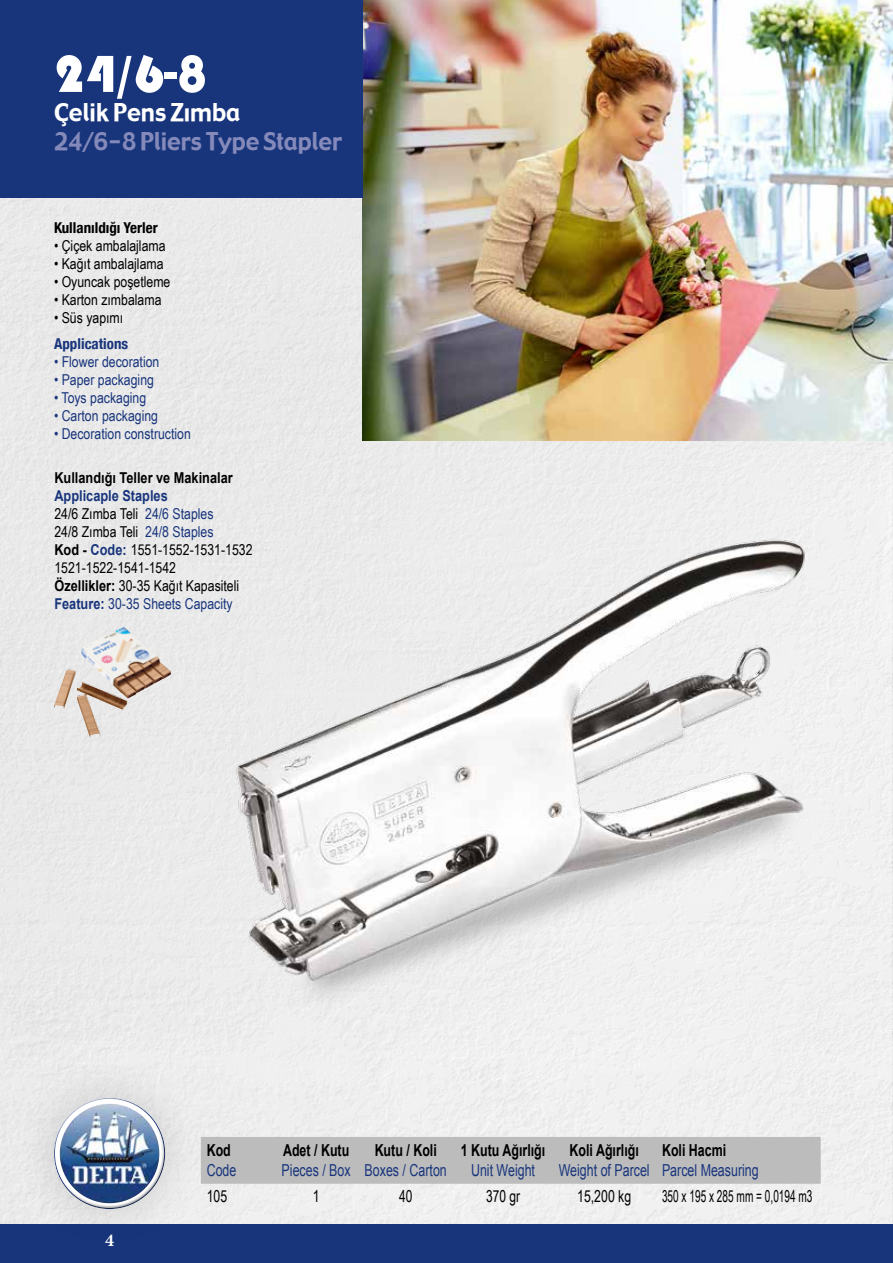
<style>
.page{position:relative;width:893px;height:1263px;background:#fff}
.page>*{position:absolute;margin:0;border:0;box-sizing:border-box;transform-origin:0 0}
.t1{font:54px "Bauhaus 93";color:#fff}
.t2{font:24px "Gadget";color:#858aba;scale:.96 1}
.t3{font:24px "Gadget";color:#fff}
.t4{font:700 18px "Minion Pro";color:#fff}
.t5{font:16.5px "Arial";color:#18357c;scale:.75 1}
.t6{font:700 16.5px "Arial";color:#000;scale:.75 1}
.t7{font:16.5px "Arial Narrow";color:#000;scale:.75 1}
.t8{font:16.5px "Arial Narrow";color:#000;scale:.91 1}
.t9{font:16.5px "Arial Narrow";color:#000;scale:.89 1}
.t10{font:15px/18px "Arial Narrow";color:#000}
.t11{font:15px "Arial Narrow";color:#18357c}
.t12{font:700 15px "Arial";color:#000;scale:.85 1}
.t13{font:700 condensed 15px "Helvetica Neue";color:#000}
.t14{font:700 15px "Arial";color:#18357c;scale:.85 1}
.t15{font:700 condensed 15px "Helvetica Neue";color:#18357c}
.s1{color:#18357c}
.s2{font-family:"Arial";font-weight:700}
.s3{font-family:"Arial";font-weight:700;color:#18357c}
</style>
<div class="page">
<div style="left:0;top:198px;width:879px;height:1027px;background:#ebebeb"></div>
<div style="left:0;top:1225px;width:893px;height:38px;background:#18357c"></div>
<img style="left:363px;top:0;width:530px;height:440px">
<div style="left:0;top:0;width:363px;height:198px;background:#18357c"></div>
<div style="left:12px;top:1056px;width:195px;height:194px;background:#000;opacity:.15"></div>
<div style="left:53px;top:1096px;width:108px;height:85px;background:#fff;opacity:.75"></div>
<div style="left:56px;top:1115px;width:111px;height:96px;background:#000;opacity:.37"></div>
<img style="left:60px;top:1103px;width:99px;height:100px;border-radius:50px">
<div style="left:201px;top:1137px;width:620px;height:47px;background:#bcbcbc"></div>
<img style="left:204px;top:508px;width:633px;height:503px">
<img style="left:54px;top:627px;width:117px;height:112px">
<h1 class="t1" style="left:54px;top:43px;width:155px">24/6-8</h1>
<h2 class="t3" style="left:54px;top:96px;width:188px">Çelik Pens Zımba</h2>
<h2 class="t2" style="left:54px;top:125px;width:302px">24/6-8 Pliers Type Stapler</h2>
<p class="t13" style="left:54px;top:219px;width:105px">Kullanıldığı Yerler</p>
<p class="t10" style="left:54px;top:237px;width:113px">• Çiçek ambalajlama</p>
<p class="t10" style="left:54px;top:255px;width:111px">• Kağıt ambalajlama</p>
<p class="t10" style="left:54px;top:273px;width:118px">• Oyuncak poşetleme</p>
<p class="t10" style="left:54px;top:291px;width:109px">• Karton zımbalama</p>
<p class="t10" style="left:54px;top:309px;width:71px">• Süs yapımı</p>
<p class="t15" style="left:54px;top:335px;width:76px">Applications</p>
<p class="t11" style="left:54px;top:353px;width:107px">• Flower decoration</p>
<p class="t11" style="left:54px;top:371px;width:102px">• Paper packaging</p>
<p class="t11" style="left:54px;top:389px;width:94px">• Toys packaging</p>
<p class="t11" style="left:54px;top:407px;width:106px">• Carton packaging</p>
<p class="t11" style="left:54px;top:425px;width:138px">• Decoration construction</p>
<p class="t12" style="left:54px;top:469px;width:211px">Kullandığı Teller ve Makinalar</p>
<p class="t14" style="left:54px;top:487px;width:135px">Applicaple Staples</p>
<p class="t10" style="left:54px;top:505px;width:200px">24/6 Zımba Teli <span class="s1">24/6 Staples<br></span>24/8 Zımba Teli <span class="s1">24/8 Staples<br></span><span class="s2">Kod -</span> <span class="s3">Code:</span> 1551-1552-1531-1532<br>1521-1522-1541-1542<br><span class="s2">Özellikler:</span> 30-35 Kağıt Kapasiteli<br><span class="s3">Feature:</span> <span class="s1">30-35 Sheets Capacity</span></p>
<p class="t6" style="left:207px;top:1141px;width:34px">Kod</p>
<p class="t5" style="left:207px;top:1161px;width:41px">Code</p>
<p class="t6" style="left:283px;top:1141px;width:90px">Adet / Kutu</p>
<p class="t5" style="left:282px;top:1161px;width:94px">Pieces / Box</p>
<p class="t6" style="left:375px;top:1141px;width:84px">Kutu / Koli</p>
<p class="t5" style="left:365px;top:1161px;width:111px">Boxes / Carton</p>
<p class="t6" style="left:461px;top:1141px;width:114px">1 Kutu Ağırlığı</p>
<p class="t5" style="left:471px;top:1161px;width:87px">Unit Weight</p>
<p class="t6" style="left:570px;top:1141px;width:94px">Koli Ağırlığı</p>
<p class="t5" style="left:559px;top:1161px;width:123px">Weight of Parcel</p>
<p class="t6" style="left:662px;top:1141px;width:87px">Koli Hacmi</p>
<p class="t5" style="left:662px;top:1161px;width:130px">Parcel Measuring</p>
<p class="t4" style="left:105px;top:1227px;width:10px">4</p>
<p class="t8" style="left:207px;top:1187px;width:24px">105</p>
<p class="t8" style="left:313px;top:1187px;width:9px">1</p>
<p class="t9" style="left:399px;top:1187px;width:16px">40</p>
<p class="t9" style="left:486px;top:1187px;width:40px">370 gr</p>
<p class="t8" style="left:577px;top:1187px;width:61px">15,200 kg</p>
<p class="t7" style="left:662px;top:1187px;width:202px">350 x 195 x 285 mm = 0,0194 m3</p>
</div>
